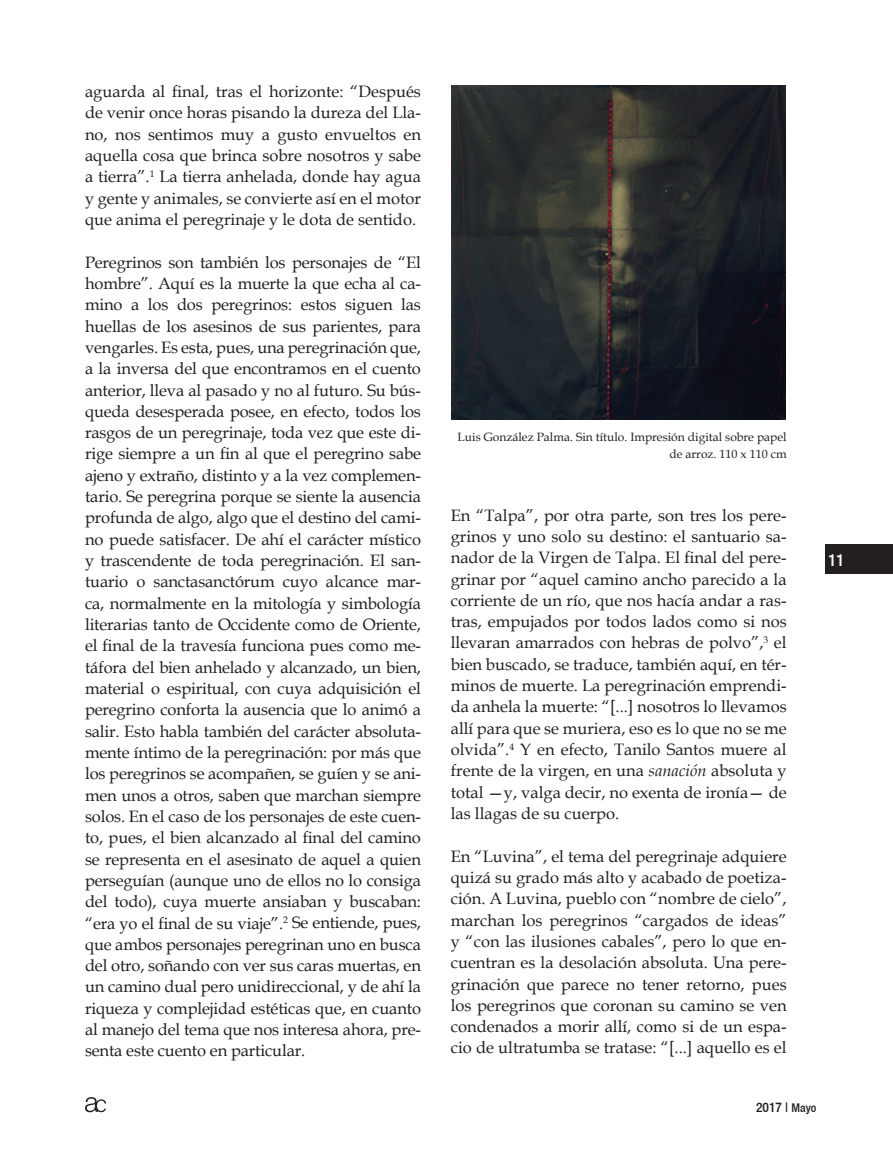
<style>
.page{position:relative;width:893px;height:1149px;background:#fff}
.page>*{position:absolute;margin:0;border:0;box-sizing:border-box;transform-origin:0 0}
.t1{font:500 condensed 16.95px "Helvetica 67";color:#fff}
.t2{font:16.5px/21.3px "Book Antiqua";color:#231f20;text-align:justify}
.t3{font:500 condensed 13.5px "Helvetica 67";color:#231f20}
.t4{font:12px/16.5px "Book Antiqua";color:#231f20;text-align:right}
.s1{font-style:italic}
.s2{font-size:12px}
</style>
<div class="page">
<div style="left:825px;top:544px;width:68px;height:29px;background:#231f20"></div>
<svg style="left:85px;top:1097px;width:21px;height:14px"></svg>
<img style="left:451px;top:85px;width:334px;height:334px">
<p class="t2" style="left:85px;top:80px;width:337px">aguarda al final, tras el horizonte: “Después de venir once horas pisando la dureza del Lla&shy;no, nos sentimos muy a gusto envueltos en aquella cosa que brinca sobre nosotros y sabe a tierra”.<sup>1</sup> La tierra anhelada, donde hay agua y gente y animales, se convierte así en el motor que anima el peregrinaje y le dota de sentido.</p>
<p class="t2" style="left:85px;top:251px;width:337px">Peregrinos son también los personajes de “El hombre”. Aquí es la muerte la que echa al ca&shy;mino a los dos peregrinos: estos siguen las huellas de los asesinos de sus parientes, para vengarles. Es esta, pues, una peregrinación que, a la inversa del que encontramos en el cuento anterior, lleva al pasado y no al futuro. Su bús&shy;queda desesperada posee, en efecto, todos los rasgos de un peregrinaje, toda vez que este di&shy;rige siempre a un fin al que el peregrino sabe ajeno y extraño, distinto y a la vez complemen&shy;tario. Se peregrina porque se siente la ausencia profunda de algo, algo que el destino del cami&shy;no puede satisfacer. De ahí el carácter místico y trascendente de toda peregrinación. El san&shy;tuario o sanctasanctórum cuyo alcance mar&shy;ca, normalmente en la mitología y simbología literarias tanto de Occidente como de Oriente, el final de la travesía funciona pues como me&shy;táfora del bien anhelado y alcanzado, un bien, material o espiritual, con cuya adquisición el peregrino conforta la ausencia que lo animó a salir. Esto habla también del carácter absoluta&shy;mente íntimo de la peregrinación: por más que los peregrinos se acompañen, se guíen y se ani&shy;men unos a otros, saben que marchan siempre solos. En el caso de los personajes de este cuen&shy;to, pues, el bien alcanzado al final del camino se representa en el asesinato de aquel a quien perseguían (aunque uno de ellos no lo consiga del todo), cuya muerte ansiaban y buscaban: “era yo el final de su viaje”.<sup>2</sup> Se entiende, pues, que ambos personajes peregrinan uno en busca del otro, soñando con ver sus caras muertas, en un camino dual pero unidireccional, y de ahí la riqueza y complejidad estéticas que, en cuanto al manejo del tema que nos interesa ahora, pre&shy;senta este cuento en particular.</p>
<p class="t4" style="left:458px;top:428px;width:331px">Luis González Palma. Sin título. Impresión digital sobre papel de arroz. 110 x 110 cm</p>
<p class="t2" style="left:451px;top:503px;width:337px">En “Talpa”, por otra parte, son tres los pere&shy;grinos y uno solo su destino: el santuario sa&shy;nador de la Virgen de Talpa. El final del pere&shy;grinar por “aquel camino ancho parecido a la corriente de un río, que nos hacía andar a ras&shy;tras, empujados por todos lados como si nos llevaran amarrados con hebras de polvo”,<sup>3</sup> el bien buscado, se traduce, también aquí, en tér&shy;minos de muerte. La peregrinación emprendi&shy;da anhela la muerte: “[...] nosotros lo llevamos allí para que se muriera, eso es lo que no se me olvida”.<sup>4</sup> Y en efecto, Tanilo Santos muere al frente de la virgen, en una <span class="s1">sanación</span> absoluta y total —y, valga decir, no exenta de ironía— de las llagas de su cuerpo.</p>
<p class="t2" style="left:451px;top:844px;width:337px">En “Luvina”, el tema del peregrinaje adquiere quizá su grado más alto y acabado de poetiza&shy;ción. A Luvina, pueblo con “nombre de cielo”, marchan los peregrinos “cargados de ideas” y “con las ilusiones cabales”, pero lo que en&shy;cuentran es la desolación absoluta. Una pere&shy;grinación que parece no tener retorno, pues los peregrinos que coronan su camino se ven condenados a morir allí, como si de un espa&shy;cio de ultratumba se tratase: “[...] aquello es el</p>
<p class="t1" style="left:828px;top:549px;width:18px">11</p>
<p class="t3" style="left:756px;top:1098px;width:62px">2017 | <span class="s2">Mayo</span></p>
</div>
